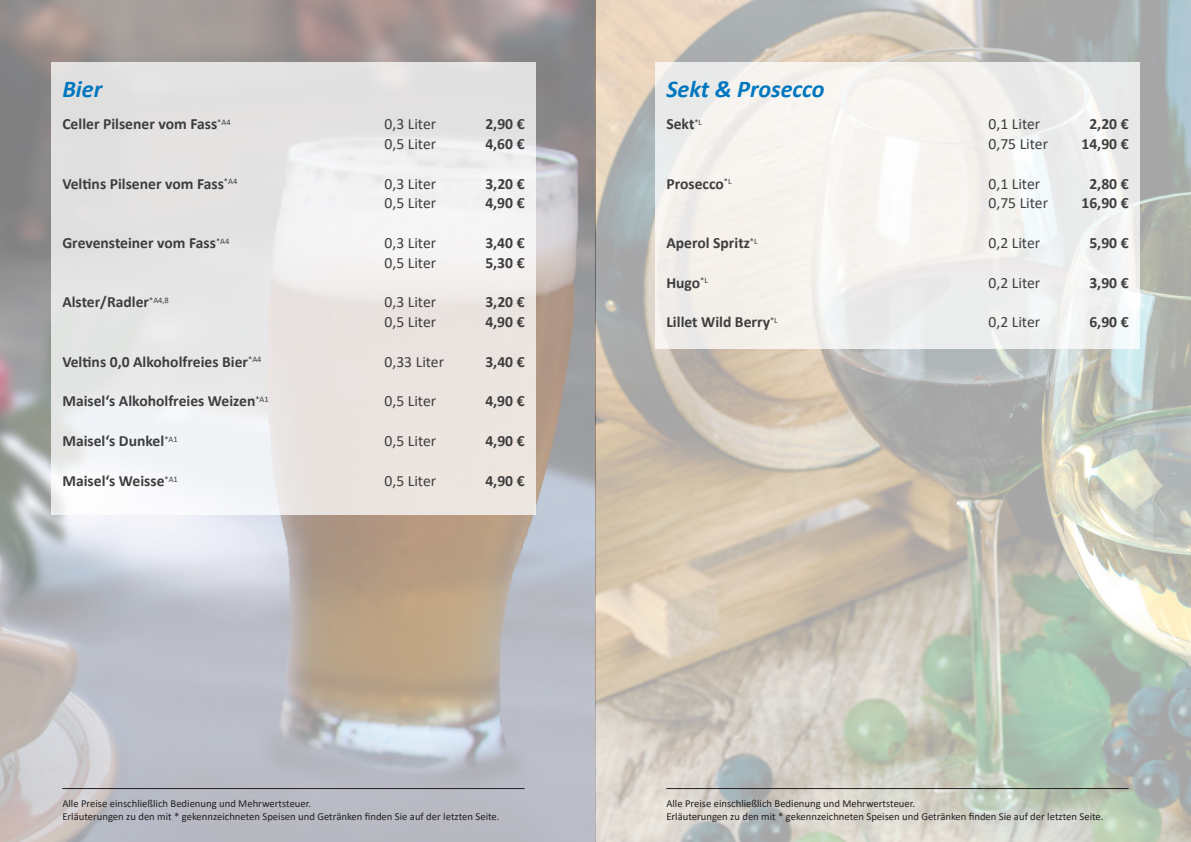
<style>
.page{position:relative;width:1191px;height:842px;background:#fff}
.page>*{position:absolute;margin:0;border:0;box-sizing:border-box;transform-origin:0 0}
.t1{font:italic 700 24.1px "Calibri";color:#0077bf}
.t2{font:700 15.6px "Calibri";color:#3e3e3f}
.t3{font:15.6px "Calibri";color:#3e3e3f}
.t4{font:10.6px/12.8px "Calibri";color:#231f20}
</style>
<div class="page">
<img style="left:0;top:0;width:1191px;height:842px">
<svg style="left:51px;top:62px;width:485px;height:452px;fill:#e9e4e2"></svg>
<div style="left:655px;top:62px;width:485px;height:287px;background:#f4f2ee"></div>
<hr style="left:62px;top:788px;width:462px;height:1px;background:#231f20">
<hr style="left:666px;top:788px;width:462px;height:1px;background:#231f20">
<h1 class="t1" style="left:62px;top:72px;width:41px">Bier</h1>
<p class="t2" style="left:62px;top:113px;width:170px">Celler Pilsener vom Fass<sup>*A4</sup></p>
<p class="t3" style="left:384px;top:113px;width:53px">0,3 Liter</p>
<p class="t2" style="left:485px;top:113px;width:41px">2,90 €</p>
<p class="t3" style="left:384px;top:133px;width:53px">0,5 Liter</p>
<p class="t2" style="left:485px;top:133px;width:41px">4,60 €</p>
<p class="t2" style="left:62px;top:172px;width:176px">Veltins Pilsener vom Fass<sup>*A4</sup></p>
<p class="t3" style="left:384px;top:173px;width:53px">0,3 Liter</p>
<p class="t2" style="left:485px;top:172px;width:41px">3,20 €</p>
<p class="t3" style="left:384px;top:192px;width:53px">0,5 Liter</p>
<p class="t2" style="left:485px;top:192px;width:41px">4,90 €</p>
<p class="t2" style="left:62px;top:232px;width:168px">Grevensteiner vom Fass<sup>*A4</sup></p>
<p class="t3" style="left:384px;top:232px;width:53px">0,3 Liter</p>
<p class="t2" style="left:485px;top:232px;width:41px">3,40 €</p>
<p class="t3" style="left:384px;top:252px;width:53px">0,5 Liter</p>
<p class="t2" style="left:485px;top:251px;width:41px">5,30 €</p>
<p class="t2" style="left:62px;top:291px;width:108px">Alster/Radler<sup>*A4,8</sup></p>
<p class="t3" style="left:384px;top:291px;width:53px">0,3 Liter</p>
<p class="t2" style="left:485px;top:291px;width:41px">3,20 €</p>
<p class="t3" style="left:384px;top:311px;width:53px">0,5 Liter</p>
<p class="t2" style="left:485px;top:311px;width:41px">4,90 €</p>
<p class="t2" style="left:62px;top:350px;width:201px">Veltins 0,0 Alkoholfreies Bier<sup>*A4</sup></p>
<p class="t3" style="left:384px;top:351px;width:61px">0,33 Liter</p>
<p class="t2" style="left:485px;top:350px;width:41px">3,40 €</p>
<p class="t2" style="left:62px;top:390px;width:208px">Maisel‘s Alkoholfreies Weizen<sup>*A1</sup></p>
<p class="t3" style="left:384px;top:390px;width:53px">0,5 Liter</p>
<p class="t2" style="left:485px;top:390px;width:41px">4,90 €</p>
<p class="t2" style="left:62px;top:430px;width:117px">Maisel‘s Dunkel<sup>*A1</sup></p>
<p class="t3" style="left:384px;top:430px;width:53px">0,5 Liter</p>
<p class="t2" style="left:485px;top:430px;width:41px">4,90 €</p>
<p class="t2" style="left:62px;top:470px;width:117px">Maisel‘s Weisse<sup>*A1</sup></p>
<p class="t3" style="left:384px;top:470px;width:53px">0,5 Liter</p>
<p class="t2" style="left:485px;top:470px;width:41px">4,90 €</p>
<h1 class="t1" style="left:666px;top:72px;width:160px">Sekt &amp; Prosecco</h1>
<p class="t2" style="left:666px;top:113px;width:37px">Sekt<sup>*L</sup></p>
<p class="t3" style="left:988px;top:113px;width:53px">0,1 Liter</p>
<p class="t2" style="left:1089px;top:113px;width:41px">2,20 €</p>
<p class="t3" style="left:988px;top:133px;width:61px">0,75 Liter</p>
<p class="t2" style="left:1081px;top:133px;width:49px">14,90 €</p>
<p class="t2" style="left:666px;top:172px;width:67px">Prosecco<sup>*L</sup></p>
<p class="t3" style="left:988px;top:173px;width:53px">0,1 Liter</p>
<p class="t2" style="left:1089px;top:172px;width:41px">2,80 €</p>
<p class="t3" style="left:988px;top:192px;width:61px">0,75 Liter</p>
<p class="t2" style="left:1081px;top:192px;width:49px">16,90 €</p>
<p class="t2" style="left:666px;top:232px;width:93px">Aperol Spritz<sup>*L</sup></p>
<p class="t3" style="left:988px;top:232px;width:53px">0,2 Liter</p>
<p class="t2" style="left:1089px;top:232px;width:41px">5,90 €</p>
<p class="t2" style="left:666px;top:271px;width:43px">Hugo<sup>*L</sup></p>
<p class="t3" style="left:988px;top:272px;width:53px">0,2 Liter</p>
<p class="t2" style="left:1089px;top:271px;width:41px">3,90 €</p>
<p class="t2" style="left:666px;top:311px;width:113px">Lillet Wild Berry<sup>*L</sup></p>
<p class="t3" style="left:988px;top:311px;width:53px">0,2 Liter</p>
<p class="t2" style="left:1089px;top:311px;width:41px">6,90 €</p>
<p class="t4" style="left:62px;top:797px;width:439px">Alle Preise einschließlich Bedienung und Mehrwertsteuer.<br>Erläuterungen zu den mit * gekennzeichneten Speisen und Getränken finden Sie auf der letzten Seite.</p>
<p class="t4" style="left:666px;top:797px;width:439px">Alle Preise einschließlich Bedienung und Mehrwertsteuer.<br>Erläuterungen zu den mit * gekennzeichneten Speisen und Getränken finden Sie auf der letzten Seite.</p>
</div>
